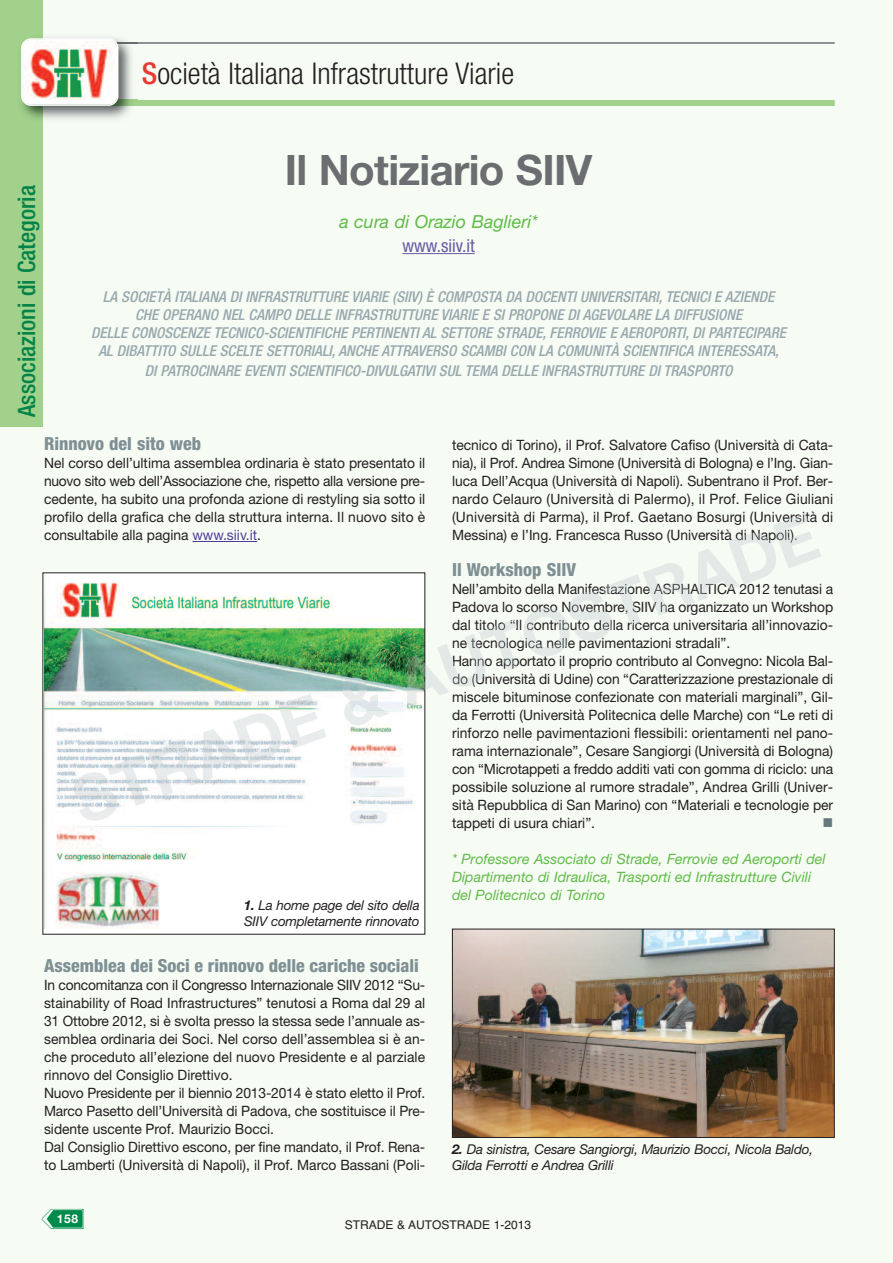
<style>
.page{position:relative;width:893px;height:1263px;background:#f6fbf4}
.page>*{position:absolute;margin:0;border:0;box-sizing:border-box;transform-origin:0 0}
.t1{font:700 42px "Helvetica Neue";letter-spacing:-.015em;color:#6c6d70}
.t2{font:300 condensed 30px "Helvetica Neue";color:#231f20}
.t3{font:500 condensed 24px "Helvetica Neue";color:#008348}
.t4{font:800 condensed 18px "Helvetica Neue";color:#7e9094}
.t5{font:italic 18px "Helvetica Neue";color:#60bb48}
.t6{font:condensed 18px "Helvetica Neue";color:#685aa6}
.t7{font:italic 500 condensed 15px/18px "Helvetica Neue";color:#98a8ad;text-align:center}
.t8{font:14.25px/18px "Helvetica Neue";color:#231f20;text-align:justify}
.t9{font:italic 14.25px/18px "Helvetica Neue";color:#60bb48}
.t10{font:italic 13.5px/16.2px "Helvetica Neue";letter-spacing:-.015em;color:#231f20}
.t11{font:12px "Helvetica";color:#231f20}
.t12{font:700 12px "Helvetica Neue";color:#fff}
.s1{font-weight:500;color:#e53b34}
.s2{color:#4d3c98}
.s3{font-weight:700}
</style>
<div class="page">
<img style="left:42px;top:1209px;width:41px;height:20px">
<div style="left:28px;top:100px;width:807px;height:6px;background:#a1d18b"></div>
<hr style="left:192px;top:541px;width:65px;height:1px;background:#4d3c98">
<hr style="left:402px;top:253px;width:73px;height:1px;background:#685aa6">
<hr style="left:44px;top:42px;width:791px;height:2px;background:#6c6d70">
<div style="left:0;top:0;width:42px;height:427px;background:#a1d18b"></div>
<img style="left:45px;top:574px;width:378px;height:355px">
<img style="left:454px;top:931px;width:379px;height:205px">
<div style="left:452px;top:929px;width:383px;height:209px;border:1px solid #231f20"></div>
<img style="left:22px;top:31px;width:116px;height:95px">
<img style="left:118px;top:42px;width:20px;height:2px">
<svg style="left:21px;top:38px;width:97px;height:68px"></svg>
<svg style="left:425px;top:513px;width:396px;height:182px"></svg>
<svg style="left:546px;top:584px;width:29px;height:10px"></svg>
<svg style="left:489px;top:602px;width:68px;height:10px"></svg>
<svg style="left:452px;top:620px;width:125px;height:10px"></svg>
<svg style="left:452px;top:638px;width:112px;height:49px"></svg>
<hr style="left:425px;top:638px;width:1px;height:78px;background:#585c5c">
<hr style="left:424px;top:638px;width:1px;height:78px;background:#585c5c">
<img style="left:74px;top:654px;width:350px;height:167px">
<h3 class="t3" style="left:18px;top:417px;width:233px;rotate:-90deg">Associazioni di Categoria</h3>
<h2 class="t2" style="left:142px;top:62px;width:374px"><span class="s1">S</span>ocietà Italiana Infrastrutture Viarie</h2>
<h1 class="t1" style="left:285px;top:155px;width:309px">Il Notiziario SIIV</h1>
<p class="t5" style="left:339px;top:215px;width:200px">a cura di Orazio Baglieri*</p>
<p class="t6" style="left:402px;top:239px;width:74px">www.siiv.it</p>
<p class="t7" style="left:91px;top:289px;width:696px">LA SOCIETÀ ITALIANA DI INFRASTRUTTURE VIARIE (SIIV) È COMPOSTA DA DOCENTI UNIVERSITARI, TECNICI E AZIENDE CHE OPERANO NEL CAMPO DELLE INFRASTRUTTURE VIARIE E SI PROPONE DI AGEVOLARE LA DIFFUSIONE<br>DELLE CONOSCENZE TECNICO-SCIENTIFICHE PERTINENTI AL SETTORE STRADE, FERROVIE E AEROPORTI, DI PARTECIPARE AL DIBATTITO SULLE SCELTE SETTORIALI, ANCHE ATTRAVERSO SCAMBI CON LA COMUNITÀ SCIENTIFICA INTERESSATA,</p>
<p class="t7" style="left:145px;top:363px;width:589px">DI PATROCINARE EVENTI SCIENTIFICO-DIVULGATIVI SUL TEMA DELLE INFRASTRUTTURE DI TRASPORTO</p>
<p class="t4" style="left:44px;top:437px;width:159px">Rinnovo del sito web</p>
<p class="t8" style="left:44px;top:455px;width:383px">Nel corso dell’ultima assemblea ordinaria è stato presentato il nuovo sito web dell’Associazione che, rispetto alla versione pre&shy;cedente, ha subito una profonda azione di restyling sia sotto il profilo della grafica che della struttura interna. Il nuovo sito è consultabile alla pagina <span class="s2">www.siiv.it</span>.</p>
<p class="t10" style="left:244px;top:898px;width:177px"><span class="s3">1.</span> La home page del sito della<br>SIIV completamente rinnovato</p>
<p class="t4" style="left:44px;top:959px;width:376px">Assemblea dei Soci e rinnovo delle cariche sociali</p>
<p class="t8" style="left:44px;top:977px;width:383px;text-align:left">In concomitanza con il Congresso Internazionale SIIV 2012 “Su&shy;stainability of Road Infrastructures” tenutosi a Roma dal 29 al 31 Ottobre 2012, si è svolta presso la stessa sede l’annuale as&shy;semblea ordinaria dei Soci. Nel corso dell’assemblea si è an&shy;che proceduto all’elezione del nuovo Presidente e al parziale rinnovo del Consiglio Direttivo.<br>Nuovo Presidente per il biennio 2013-2014 è stato eletto il Prof.<br>Marco Pasetto dell’Università di Padova, che sostituisce il Pre&shy;sidente uscente Prof. Maurizio Bocci.<br>Dal Consiglio Direttivo escono, per fine mandato, il Prof. Rena&shy;to Lamberti (Università di Napoli), il Prof. Marco Bassani (Poli-</p>
<p class="t8" style="left:452px;top:437px;width:383px">tecnico di Torino), il Prof. Salvatore Cafiso (Università di Cata&shy;nia), il Prof. Andrea Simone (Università di Bologna) e l’Ing. Gian&shy;luca Dell’Acqua (Università di Napoli). Subentrano il Prof. Ber&shy;nardo Celauro (Università di Palermo), il Prof. Felice Giuliani (Università di Parma), il Prof. Gaetano Bosurgi (Università di Messina) e l’Ing. Francesca Russo (Università di Napoli).</p>
<p class="t4" style="left:452px;top:563px;width:125px">Il Workshop SIIV</p>
<p class="t8" style="left:452px;top:581px;width:383px;text-align:left">Nell’ambito della Manifestazione ASPHALTICA 2012 tenutasi a Padova lo scorso Novembre, SIIV ha organizzato un Workshop dal titolo “Il contributo della ricerca universitaria all’innovazio&shy;ne tecnologica nelle pavimentazioni stradali”.<br>Hanno apportato il proprio contributo al Convegno: Nicola Bal&shy;do (Università di Udine) con “Caratterizzazione prestazionale di miscele bituminose confezionate con materiali marginali”, Gil&shy;da Ferrotti (Università Politecnica delle Marche) con “Le reti di rinforzo nelle pavimentazioni flessibili: orientamenti nel pano&shy;rama internazionale”, Cesare Sangiorgi (Università di Bologna) con “Microtappeti a freddo additi vati con gomma di riciclo: una possibile soluzione al rumore stradale”, Andrea Grilli (Univer&shy;sità Repubblica di San Marino) con “Materiali e tecnologie per tappeti di usura chiari”.</p>
<p class="t9" style="left:452px;top:851px;width:375px">* Professore Associato di Strade, Ferrovie ed Aeroporti del<br>Dipartimento di Idraulica, Trasporti ed Infrastrutture Civili del Politecnico di Torino</p>
<p class="t10" style="left:452px;top:1142px;width:363px"><span class="s3">2.</span> Da sinistra, Cesare Sangiorgi, Maurizio Bocci, Nicola Baldo,<br>Gilda Ferrotti e Andrea Grilli</p>
<p class="t12" style="left:57px;top:1214px;width:23px">158</p>
<p class="t11" style="left:345px;top:1218px;width:188px">STRADE &amp; AUTOSTRADE 1-2013</p>
</div>
